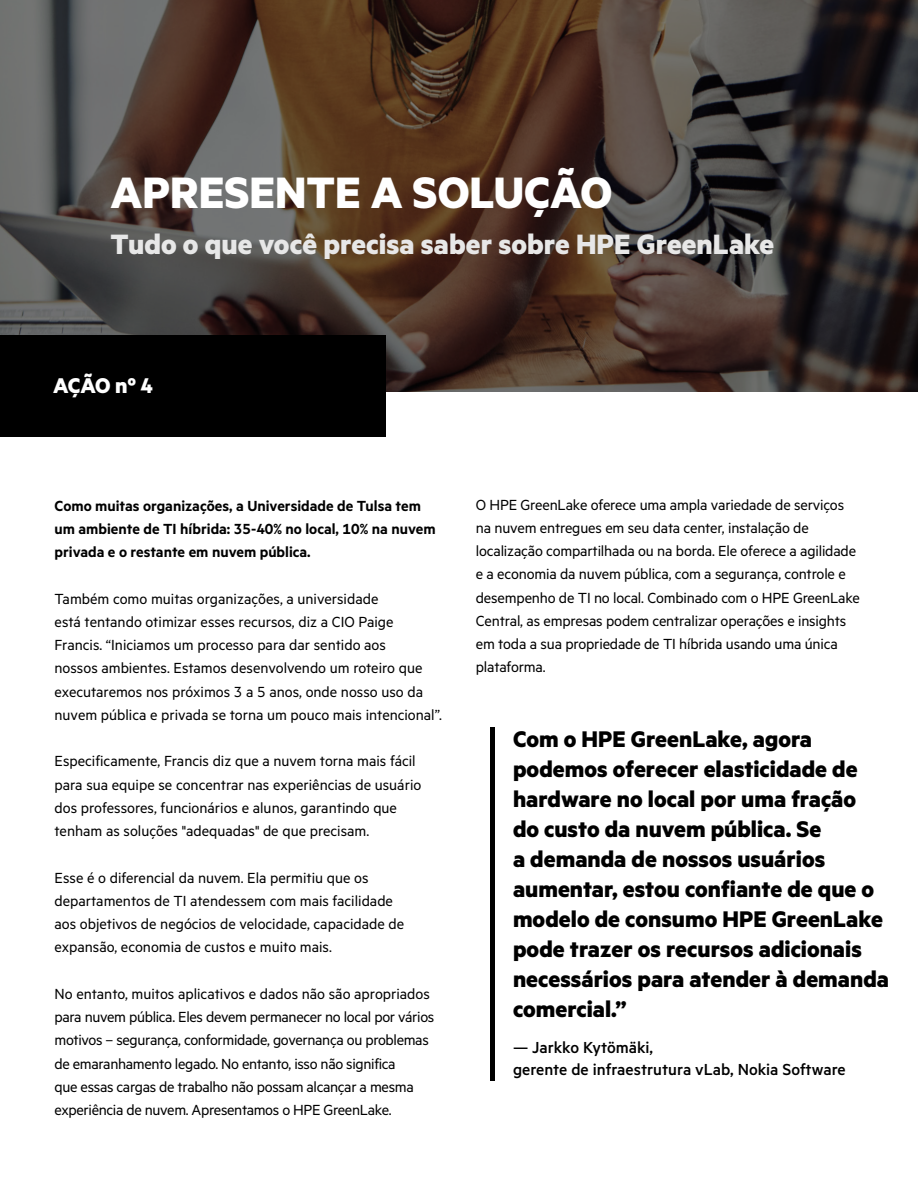
<style>
.page{position:relative;width:918px;height:1188px;background:#fff}
.page>*{position:absolute;margin:0;border:0;box-sizing:border-box;transform-origin:0 0}
.t1{font:700 49.5px "Metric HPE";color:#fff}
.t2{font:700 31.5px "Metric HPE";color:#e7e7e7}
.t3{font:700 25.5px/30px "Metric HPE";color:#000}
.t4{font:700 24px "Metric HPE";letter-spacing:-.02em;color:#fff}
.t5{font:500 18px/22.5px "Metric HPE";color:#000}
.t6{font:16.5px/23.2px "Metric HPE";letter-spacing:-.01em;color:#000}
.t7{font:600 16.5px/23.2px "Metric HPE";color:#000}
</style>
<div class="page">
<svg style="left:0;top:0;width:918px;height:392px;background:#4a3c35"></svg>
<div style="left:0;top:336px;width:386px;height:101px;background:#000"></div>
<div style="left:490px;top:727px;width:5px;height:353px;background:#000"></div>
<p class="t1" style="left:111px;top:162px;width:503px">APRESENTE A SOLUÇÃO</p>
<p class="t2" style="left:111px;top:224px;width:665px">Tudo o que você precisa saber sobre HPE GreenLake</p>
<p class="t4" style="left:53px;top:371px;width:102px">AÇÃO nº 4</p>
<p class="t7" style="left:55px;top:493px;width:383px">Como muitas organizações, a Universidade de Tulsa tem um ambiente de TI híbrida: 35-40% no local, 10% na nuvem privada e o restante em nuvem pública.</p>
<p class="t6" style="left:55px;top:586px;width:389px">Também como muitas organizações, a universidade<br>está tentando otimizar esses recursos, diz a CIO Paige Francis. “Iniciamos um processo para dar sentido aos<br>nossos ambientes. Estamos desenvolvendo um roteiro que executaremos nos próximos 3 a 5 anos, onde nosso uso da nuvem pública e privada se torna um pouco mais intencional”.</p>
<p class="t6" style="left:55px;top:749px;width:368px">Especificamente, Francis diz que a nuvem torna mais fácil para sua equipe se concentrar nas experiências de usuário dos professores, funcionários e alunos, garantindo que tenham as soluções "adequadas" de que precisam.</p>
<p class="t6" style="left:55px;top:865px;width:351px">Esse é o diferencial da nuvem. Ela permitiu que os departamentos de TI atendessem com mais facilidade aos objetivos de negócios de velocidade, capacidade de expansão, economia de custos e muito mais.</p>
<p class="t6" style="left:55px;top:982px;width:381px">No entanto, muitos aplicativos e dados não são apropriados para nuvem pública. Eles devem permanecer no local por vários motivos – segurança, conformidade, governança ou problemas de emaranhamento legado. No entanto, isso não significa<br>que essas cargas de trabalho não possam alcançar a mesma experiência de nuvem. Apresentamos o HPE GreenLake.</p>
<p class="t6" style="left:476px;top:492px;width:386px">O HPE GreenLake oferece uma ampla variedade de serviços na nuvem entregues em seu data center, instalação de localização compartilhada ou na borda. Ele oferece a agilidade e a economia da nuvem pública, com a segurança, controle e desempenho de TI no local. Combinado com o HPE GreenLake Central, as empresas podem centralizar operações e insights em toda a sua propriedade de TI híbrida usando uma única plataforma.</p>
<p class="t3" style="left:513px;top:723px;width:378px">Com o HPE GreenLake, agora podemos oferecer elasticidade de hardware no local por uma fração<br>do custo da nuvem pública. Se<br>a demanda de nossos usuários aumentar, estou confiante de que o modelo de consumo HPE GreenLake pode trazer os recursos adicionais necessários para atender à demanda comercial.”</p>
<p class="t5" style="left:513px;top:1036px;width:334px">— Jarkko Kytömäki,<br>gerente de infraestrutura vLab, Nokia Software</p>
</div>
